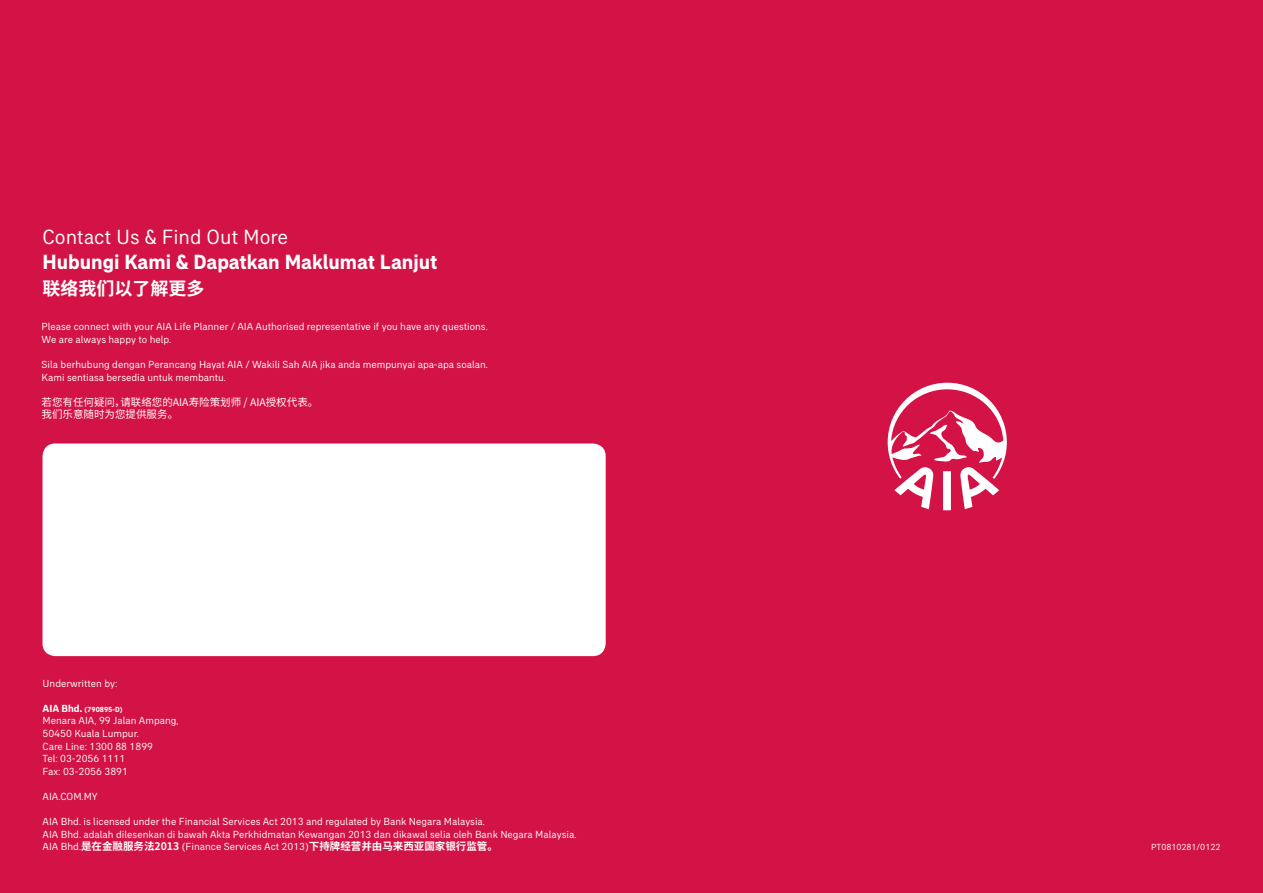
<style>
.page{position:relative;width:1263px;height:893px;background:#d31245}
.page>*{position:absolute;margin:0;border:0;box-sizing:border-box;transform-origin:0 0}
.t1{font:700 21px "AIA Everest";color:#fff}
.t2{font:21px "AIA Everest";color:#fff}
.t3{font:700 18px "Noto Sans CJ Ksc";color:#fff}
.t4{font:10.5px/12.6px "AIA Everest";color:#fff}
.t5{font:10.5px/12.6px "Noto Sans CJ Ksc";color:#fff}
.t6{font:9px "AIA Everest";color:#fff}
.t7{font:700 7.5px "AIA Everest";color:#fff}
.s1{font-size:10.5px}
.s2{font-family:"Noto Sans CJ Ksc";font-weight:700}
</style>
<div class="page">
<div style="left:43px;top:443px;width:563px;height:213px;background:#fff;border-radius:13px"></div>
<svg style="left:888px;top:383px;width:119px;height:127px"></svg>
<h1 class="t2" style="left:43px;top:225px;width:247px">Contact Us &amp; Find Out More</h1>
<h1 class="t1" style="left:43px;top:250px;width:397px">Hubungi Kami &amp; Dapatkan Maklumat Lanjut</h1>
<h2 class="t3" style="left:43px;top:278px;width:164px">联络我们以了解更多</h2>
<p class="t4" style="left:42px;top:320px;width:448px">Please connect with your AIA Life Planner / AIA Authorised representative if you have any questions.<br>We are always happy to help.</p>
<p class="t4" style="left:42px;top:358px;width:448px">Sila berhubung dengan Perancang Hayat AIA / Wakili Sah AIA jika anda mempunyai apa-apa soalan.<br>Kami sentiasa bersedia untuk membantu.</p>
<p class="t5" style="left:42px;top:396px;width:278px">若您有任何疑问，请联络您的AIA寿险策划师 / AIA授权代表。我们乐意随时为您提供服务。</p>
<p class="t4" style="left:43px;top:677px;width:77px">Underwritten by:</p>
<p class="t7" style="left:43px;top:705px;width:82px"><span class="s1">AIA Bhd.</span> (790895-D)</p>
<p class="t4" style="left:43px;top:714px;width:138px">Menara AIA, 99 Jalan Ampang,<br>50450 Kuala Lumpur.<br>Care Line: 1300 88 1899<br>Tel: 03-2056 1111<br>Fax: 03-2056 3891</p>
<p class="t4" style="left:43px;top:790px;width:57px">AIA.COM.MY</p>
<p class="t4" style="left:43px;top:815px;width:535px">AIA Bhd. is licensed under the Financial Services Act 2013 and regulated by Bank Negara Malaysia.<br>AIA Bhd. adalah dilesenkan di bawah Akta Perkhidmatan Kewangan 2013 dan dikawal selia oleh Bank Negara Malaysia.<br>AIA Bhd.<span class="s2">是在金融服务法2013</span> (Finance Services Act 2013)<span class="s2">下持牌经营并由马来西亚国家银行监管。</span></p>
<p class="t6" style="left:1151px;top:842px;width:71px">PT0810281/0122</p>
</div>
